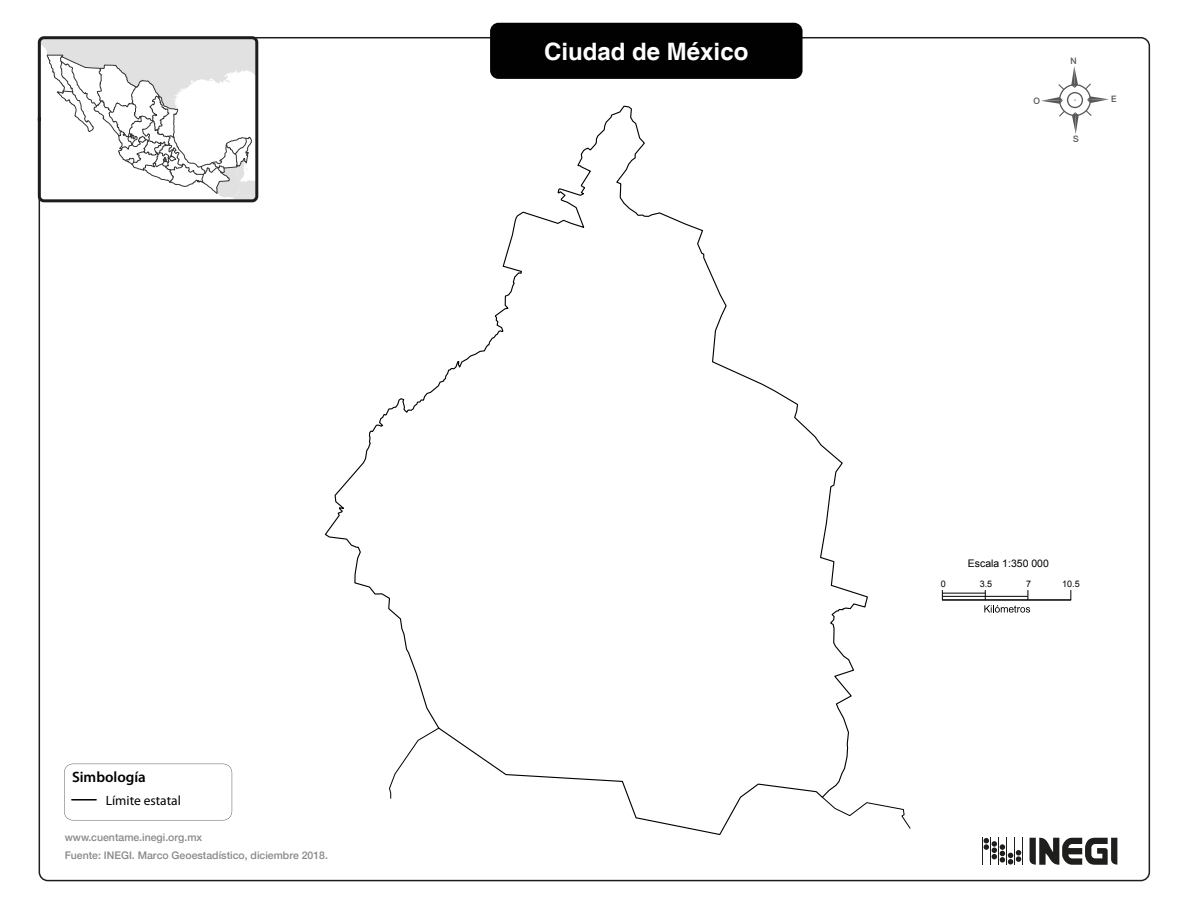
<style>
.page{position:relative;width:1188px;height:918px;background:#fff}
.page>*{position:absolute;margin:0;border:0;box-sizing:border-box;transform-origin:0 0}
.t1{font:700 24px "Helvetica";color:#fff}
.t2{font:600 15px "Myriad Pro";color:#010101}
.t3{font:13.5px "Myriad Pro";color:#010101}
.t4{font:500 10.5px "Helvetica Neue";color:#88898a}
.t5{font:10.5px "Arial";color:#010101}
.t6{font:9px "Arial";color:#010101}
</style>
<div class="page">
<hr style="left:943px;top:599px;width:127px;height:2px;background:#010101">
<svg style="left:984px;top:590px;width:46px;height:23px"></svg>
<hr style="left:942px;top:596px;width:86px;height:1px;background:#010101">
<hr style="left:942px;top:593px;width:43px;height:1px;background:#010101">
<svg style="left:628px;top:799px;width:283px;height:36px"></svg>
<svg style="left:324px;top:105px;width:544px;height:694px"></svg>
<svg style="left:42px;top:40px;width:212px;height:158px"></svg>
<div style="left:38px;top:36px;width:220px;height:166px;border:3px solid #1d1d1b;border-radius:5px"></div>
<svg style="left:64px;top:764px;width:168px;height:56px"></svg>
<hr style="left:72px;top:799px;width:24px;height:2px;background:#010101">
<svg style="left:982px;top:838px;width:41px;height:27px"></svg>
<svg style="left:1030px;top:838px;width:87px;height:27px"></svg>
<div style="left:490px;top:23px;width:313px;height:56px;background:#010101;border-radius:9px"></div>
<svg style="left:1041px;top:66px;width:68px;height:68px"></svg>
<h2 class="t2" style="left:72px;top:767px;width:75px">Simbología</h2>
<p class="t3" style="left:106px;top:792px;width:77px">Límite estatal</p>
<p class="t4" style="left:65px;top:829px;width:139px">www.cuentame.inegi.org.mx</p>
<p class="t4" style="left:65px;top:846px;width:265px">Fuente: INEGI. Marco Geoestadístico, diciembre 2018.</p>
<h1 class="t1" style="left:544px;top:36px;width:206px">Ciudad de México</h1>
<p class="t5" style="left:968px;top:556px;width:82px">Escala 1:350 000</p>
<p class="t6" style="left:941px;top:578px;width:7px">0</p>
<p class="t6" style="left:980px;top:578px;width:14px">3.5</p>
<p class="t6" style="left:1026px;top:578px;width:7px">7</p>
<p class="t6" style="left:1062px;top:578px;width:19px">10.5</p>
</div>
